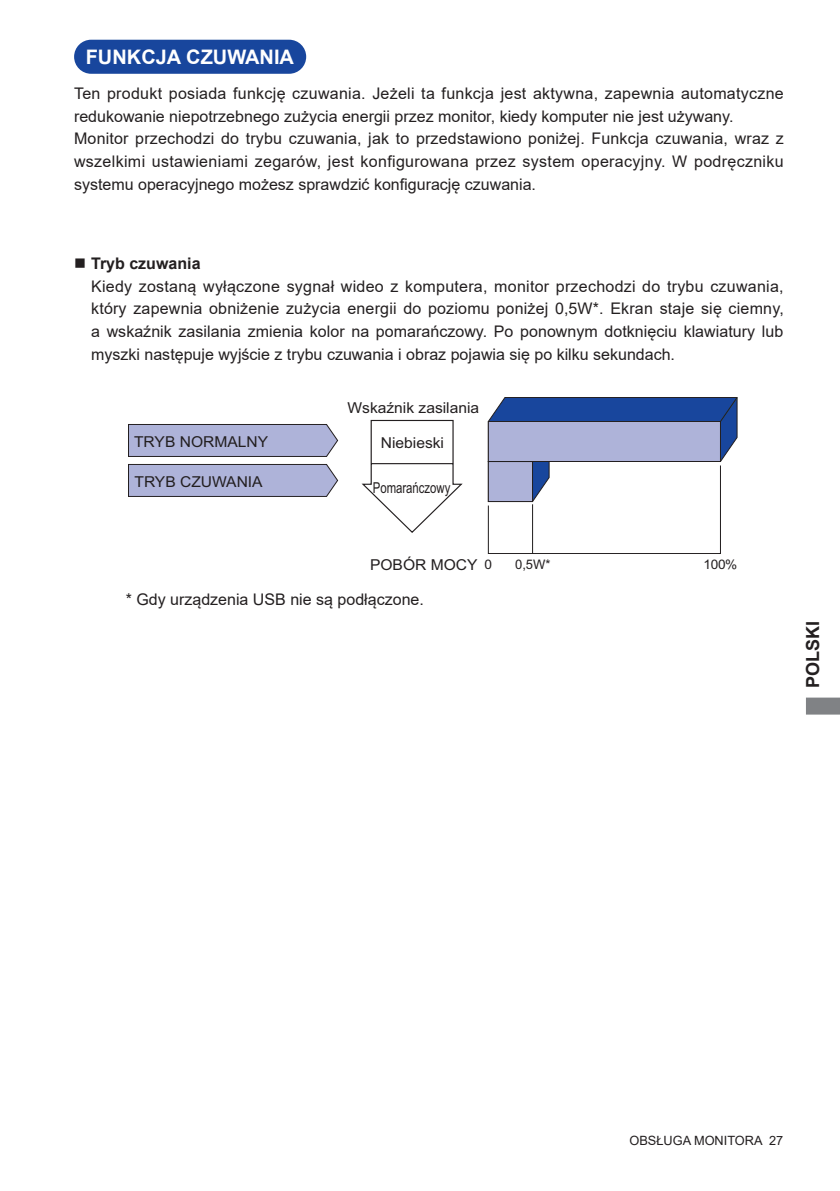
<style>
.page{position:relative;width:840px;height:1191px;background:#fff}
.page>*{position:absolute;margin:0;border:0;box-sizing:border-box;transform-origin:0 0}
.t1{font:700 20px "Arial";color:#fff}
.t2{font:700 18px "Arial";color:#231f20}
.t3{font:16px/22.6px "Arial";letter-spacing:.01em;color:#231f20}
.t4{font:15px "Arial";color:#231f20;scale:1.04 1}
.t5{font:15px "Arial";color:#231f20;scale:.76 1}
.t6{font:13.2px "Arial";color:#231f20}
.t7{font:13.2px "Arial";color:#231f20;scale:1.04 1}
.t8{font:12.8px "Arial";color:#231f20}
.s1{font-weight:700}
.s2{font-size:13.2px}
</style>
<div class="page">
<svg style="left:806px;top:697px;width:33px;height:17px"></svg>
<div style="left:75px;top:41px;width:230px;height:32px;background:#18469d;border-radius:16px"></div>
<div style="left:74px;top:40px;width:232px;height:34px;border:2px solid #18469d;border-radius:16px"></div>
<svg style="left:487px;top:397px;width:250px;height:157px"></svg>
<svg style="left:128px;top:424px;width:211px;height:33px;background:#a7abcd"></svg>
<svg style="left:128px;top:464px;width:211px;height:33px;background:#a7abce"></svg>
<svg style="left:361px;top:419px;width:101px;height:114px"></svg>
<p class="t1" style="left:86px;top:43px;width:210px">FUNKCJA CZUWANIA</p>
<p class="t3" style="left:74px;top:82px;width:710px">Ten produkt posiada funkcję czuwania. Jeżeli ta funkcja jest aktywna, zapewnia automatyczne redukowanie niepotrzebnego zużycia energii przez monitor, kiedy komputer nie jest używany.<br>Monitor przechodzi do trybu czuwania, jak to przedstawiono poniżej. Funkcja czuwania, wraz z wszelkimi ustawieniami zegarów, jest konfigurowana przez system operacyjny. W podręczniku systemu operacyjnego możesz sprawdzić konfigurację czuwania.</p>
<p class="t3" style="left:91px;top:252px;width:693px;text-indent:-17px">■ <span class="s1">Tryb czuwania<br></span>Kiedy zostaną wyłączone sygnał wideo z komputera, monitor przechodzi do trybu czuwania, który zapewnia obniżenie zużycia energii do poziomu poniżej 0,5W*. Ekran staje się ciemny, a wskaźnik zasilania zmienia kolor na pomarańczowy. Po ponownym dotknięciu klawiatury lub myszki następuje wyjście z trybu czuwania i obraz pojawia się po kilku sekundach.</p>
<p class="t4" style="left:134px;top:432px;width:130px">TRYB NORMALNY</p>
<p class="t4" style="left:134px;top:471px;width:125px">TRYB CZUWANIA</p>
<p class="t4" style="left:347px;top:397px;width:128px">Wskaźnik zasilania</p>
<p class="t4" style="left:380px;top:433px;width:62px">Niebieski</p>
<p class="t5" style="left:372px;top:477px;width:104px">Pomarańczowy</p>
<p class="t4" style="left:370px;top:555px;width:119px">POBÓR MOCY <span class="s2">0</span></p>
<p class="t6" style="left:515px;top:555px;width:37px">0,5W*</p>
<p class="t7" style="left:703px;top:555px;width:34px">100%</p>
<p class="t3" style="left:126px;top:588px;width:299px">* Gdy urządzenia USB nie są podłączone.</p>
<p class="t2" style="left:799px;top:688px;width:69px;rotate:-90deg">POLSKI</p>
<p class="t8" style="left:629px;top:1131px;width:155px">OBSŁUGA MONITORA 27</p>
</div>
